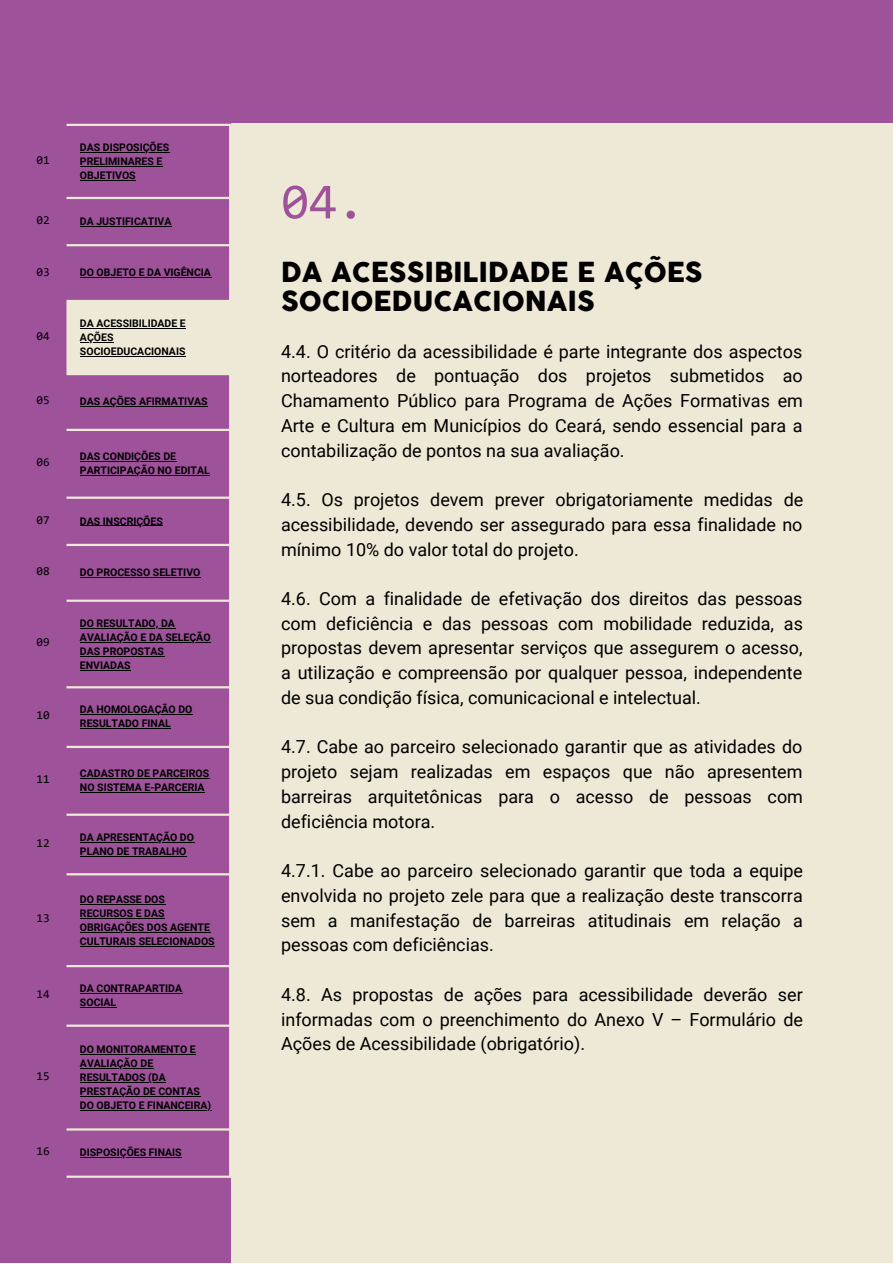
<style>
.page{position:relative;width:893px;height:1264px;background:#fff}
.page>*{position:absolute;margin:0;border:0;box-sizing:border-box;transform-origin:0 0}
.t1{font:50.85px "Consolas";color:#9d529a}
.t2{font:27px/28px "Cocogoose";color:#000}
.t3{font:18px/24.8px "Roboto";color:#000;text-align:justify}
.t4{font:12px "Consolas";color:#000}
.t5{font:700 10.5px/14px "Roboto";color:#000}
</style>
<div class="page">
<div style="left:0;top:0;width:892px;height:1262px;background:#9d529a"></div>
<div style="left:231px;top:124px;width:661px;height:1138px;background:#eee9d6"></div>
<svg style="left:66px;top:152px;width:163px;height:979px"></svg>
<div style="left:65px;top:301px;width:165px;height:73px;background:#eee9d6"></div>
<hr style="left:80px;top:152px;width:89px;height:1px;background:#000">
<hr style="left:80px;top:166px;width:82px;height:1px;background:#000">
<hr style="left:80px;top:180px;width:56px;height:1px;background:#000">
<hr style="left:80px;top:226px;width:91px;height:1px;background:#000">
<hr style="left:80px;top:277px;width:131px;height:1px;background:#000">
<hr style="left:80px;top:328px;width:106px;height:1px;background:#000">
<hr style="left:80px;top:342px;width:33px;height:1px;background:#000">
<hr style="left:80px;top:356px;width:105px;height:1px;background:#000">
<hr style="left:80px;top:406px;width:128px;height:1px;background:#000">
<hr style="left:80px;top:461px;width:96px;height:1px;background:#000">
<hr style="left:80px;top:475px;width:130px;height:1px;background:#000">
<hr style="left:80px;top:525px;width:83px;height:1px;background:#000">
<hr style="left:80px;top:577px;width:120px;height:1px;background:#000">
<hr style="left:80px;top:627px;width:95px;height:1px;background:#000">
<hr style="left:80px;top:641px;width:131px;height:1px;background:#000">
<hr style="left:80px;top:655px;width:84px;height:1px;background:#000">
<hr style="left:80px;top:669px;width:51px;height:1px;background:#000">
<hr style="left:80px;top:714px;width:112px;height:1px;background:#000">
<hr style="left:80px;top:728px;width:91px;height:1px;background:#000">
<hr style="left:80px;top:778px;width:129px;height:1px;background:#000">
<hr style="left:80px;top:792px;width:124px;height:1px;background:#000">
<hr style="left:80px;top:841px;width:114px;height:1px;background:#000">
<hr style="left:80px;top:855px;width:106px;height:1px;background:#000">
<hr style="left:80px;top:903px;width:85px;height:1px;background:#000">
<hr style="left:80px;top:917px;width:85px;height:1px;background:#000">
<hr style="left:80px;top:931px;width:130px;height:1px;background:#000">
<hr style="left:80px;top:945px;width:135px;height:1px;background:#000">
<hr style="left:80px;top:992px;width:102px;height:1px;background:#000">
<hr style="left:80px;top:1006px;width:36px;height:1px;background:#000">
<hr style="left:80px;top:1054px;width:116px;height:1px;background:#000">
<hr style="left:80px;top:1068px;width:73px;height:1px;background:#000">
<hr style="left:80px;top:1082px;width:86px;height:1px;background:#000">
<hr style="left:80px;top:1096px;width:120px;height:1px;background:#000">
<hr style="left:80px;top:1110px;width:131px;height:1px;background:#000">
<hr style="left:80px;top:1157px;width:102px;height:1px;background:#000">
<hr style="left:64px;top:126px;width:2px;height:1049px;background:#9d529a">
<hr style="left:229px;top:126px;width:2px;height:1049px;background:#eee9d6">
<hr style="left:66px;top:124px;width:165px;height:2px;background:#eee9d6">
<hr style="left:66px;top:197px;width:165px;height:2px;background:#eee9d6">
<hr style="left:66px;top:244px;width:165px;height:2px;background:#eee9d6">
<hr style="left:66px;top:300px;width:165px;height:2px;background:#eee9d6">
<hr style="left:66px;top:373px;width:165px;height:2px;background:#eee9d6">
<hr style="left:66px;top:429px;width:165px;height:2px;background:#eee9d6">
<hr style="left:66px;top:496px;width:165px;height:3px;background:#eee9d6">
<hr style="left:66px;top:544px;width:165px;height:2px;background:#eee9d6">
<hr style="left:66px;top:599px;width:165px;height:3px;background:#eee9d6">
<hr style="left:66px;top:686px;width:165px;height:2px;background:#eee9d6">
<hr style="left:66px;top:745px;width:165px;height:3px;background:#eee9d6">
<hr style="left:66px;top:813px;width:165px;height:2px;background:#eee9d6">
<hr style="left:66px;top:873px;width:165px;height:2px;background:#eee9d6">
<hr style="left:66px;top:965px;width:165px;height:2px;background:#eee9d6">
<hr style="left:66px;top:1024px;width:165px;height:2px;background:#eee9d6">
<hr style="left:66px;top:1128px;width:165px;height:2px;background:#eee9d6">
<hr style="left:66px;top:1175px;width:165px;height:2px;background:#eee9d6">
<p class="t4" style="left:36px;top:155px;width:15px">01</p>
<p class="t5" style="left:80px;top:140px;width:91px">DAS DISPOSIÇÕES<br>PRELIMINARES E<br>OBJETIVOS</p>
<p class="t4" style="left:36px;top:215px;width:15px">02</p>
<p class="t5" style="left:80px;top:214px;width:93px">DA JUSTIFICATIVA</p>
<p class="t4" style="left:36px;top:267px;width:15px">03</p>
<p class="t5" style="left:80px;top:266px;width:132px">DO OBJETO E DA VIGÊNCIA</p>
<p class="t4" style="left:36px;top:331px;width:15px">04</p>
<p class="t5" style="left:80px;top:316px;width:107px">DA ACESSIBILIDADE E<br>AÇÕES<br>SOCIOEDUCACIONAIS</p>
<p class="t4" style="left:36px;top:395px;width:15px">05</p>
<p class="t5" style="left:80px;top:395px;width:129px">DAS AÇÕES AFIRMATIVAS</p>
<p class="t4" style="left:36px;top:457px;width:15px">06</p>
<p class="t5" style="left:80px;top:449px;width:131px">DAS CONDIÇÕES DE<br>PARTICIPAÇÃO NO EDITAL</p>
<p class="t4" style="left:36px;top:515px;width:15px">07</p>
<p class="t5" style="left:80px;top:514px;width:84px">DAS INSCRIÇÕES</p>
<p class="t4" style="left:36px;top:566px;width:15px">08</p>
<p class="t5" style="left:80px;top:565px;width:122px">DO PROCESSO SELETIVO</p>
<p class="t4" style="left:36px;top:637px;width:15px">09</p>
<p class="t5" style="left:80px;top:616px;width:132px">DO RESULTADO, DA<br>AVALIAÇÃO E DA SELEÇÃO<br>DAS PROPOSTAS<br>ENVIADAS</p>
<p class="t4" style="left:36px;top:710px;width:15px">10</p>
<p class="t5" style="left:80px;top:702px;width:114px">DA HOMOLOGAÇÃO DO<br>RESULTADO FINAL</p>
<p class="t4" style="left:36px;top:774px;width:15px">11</p>
<p class="t5" style="left:80px;top:766px;width:131px">CADASTRO DE PARCEIROS<br>NO SISTEMA E-PARCERIA</p>
<p class="t4" style="left:36px;top:838px;width:15px">12</p>
<p class="t5" style="left:80px;top:830px;width:115px">DA APRESENTAÇÃO DO<br>PLANO DE TRABALHO</p>
<p class="t4" style="left:36px;top:913px;width:15px">13</p>
<p class="t5" style="left:80px;top:892px;width:136px">DO REPASSE DOS<br>RECURSOS E DAS<br>OBRIGAÇÕES DOS AGENTE<br>CULTURAIS SELECIONADOS</p>
<p class="t4" style="left:36px;top:989px;width:15px">14</p>
<p class="t5" style="left:80px;top:981px;width:104px">DA CONTRAPARTIDA<br>SOCIAL</p>
<p class="t4" style="left:36px;top:1070px;width:15px">15</p>
<p class="t5" style="left:80px;top:1042px;width:133px">DO MONITORAMENTO E<br>AVALIAÇÃO DE<br>RESULTADOS (DA<br>PRESTAÇÃO DE CONTAS<br>DO OBJETO E FINANCEIRA)</p>
<p class="t4" style="left:36px;top:1146px;width:15px">16</p>
<p class="t5" style="left:80px;top:1145px;width:103px">DISPOSIÇÕES FINAIS</p>
<p class="t1" style="left:281px;top:181px;width:85px">04.</p>
<p class="t2" style="left:281px;top:260px;width:423px">DA ACESSIBILIDADE E AÇÕES<br>SOCIOEDUCACIONAIS</p>
<p class="t3" style="left:281px;top:339px;width:523px">4.4. O critério da acessibilidade é parte integrante dos aspectos norteadores de pontuação dos projetos submetidos ao Chamamento Público para Programa de Ações Formativas em Arte e Cultura em Municípios do Ceará, sendo essencial para a contabilização de pontos na sua avaliação.</p>
<p class="t3" style="left:281px;top:487px;width:523px">4.5. Os projetos devem prever obrigatoriamente medidas de acessibilidade, devendo ser assegurado para essa finalidade no mínimo 10% do valor total do projeto.</p>
<p class="t3" style="left:281px;top:586px;width:523px">4.6. Com a finalidade de efetivação dos direitos das pessoas com deficiência e das pessoas com mobilidade reduzida, as propostas devem apresentar serviços que assegurem o acesso, a utilização e compreensão por qualquer pessoa, independente de sua condição física, comunicacional e intelectual.</p>
<p class="t3" style="left:281px;top:735px;width:523px">4.7. Cabe ao parceiro selecionado garantir que as atividades do projeto sejam realizadas em espaços que não apresentem barreiras arquitetônicas para o acesso de pessoas com deficiência motora.</p>
<p class="t3" style="left:281px;top:858px;width:523px">4.7.1. Cabe ao parceiro selecionado garantir que toda a equipe envolvida no projeto zele para que a realização deste transcorra sem a manifestação de barreiras atitudinais em relação a pessoas com deficiências.</p>
<p class="t3" style="left:281px;top:982px;width:523px">4.8. As propostas de ações para acessibilidade deverão ser informadas com o preenchimento do Anexo V – Formulário de Ações de Acessibilidade (obrigatório).</p>
</div>
